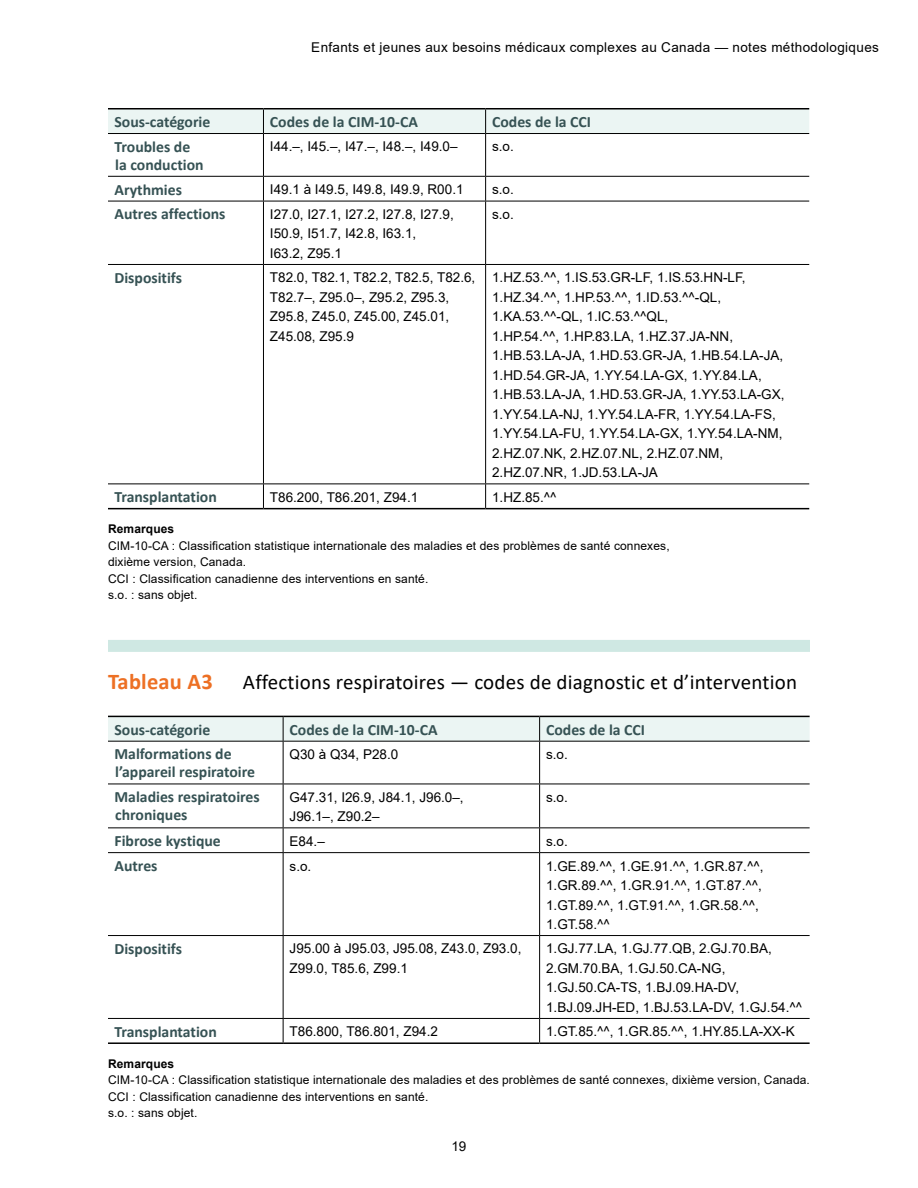
<style>
.page{position:relative;width:918px;height:1188px;background:#fff}
.page>*{position:absolute;margin:0;border:0;box-sizing:border-box;transform-origin:0 0}
.title_tableFR-wide{font:700 22.5px "Calibri";letter-spacing:.01em;color:#ed7024}
.title_tableFR-wide-2{font:21px "Calibri";letter-spacing:.01em;color:#000}
.header_side2{font:700 15.75px/18px "Calibri";color:#365254}
.header_top1{font:700 15.75px "Calibri";color:#365254}
.body{font:13.5px/19.5px "Arial";color:#000}
.body-2{font:13.5px "Arial";letter-spacing:.025em;color:#000}
.note_B4src{font:12px/16.5px "Arial";letter-spacing:.01em;color:#000}
.note_src_B4body{font:12px "Arial";letter-spacing:.01em;color:#000}
.note_src_title{font:700 12px "Arial";letter-spacing:.01em;color:#000}
</style>
<div class="page">
<hr style="left:485px;top:134px;width:1px;height:42px;background:#000">
<hr style="left:108px;top:176px;width:155px;height:1px;background:#000">
<hr style="left:263px;top:176px;width:223px;height:1px;background:#000">
<hr style="left:486px;top:176px;width:323px;height:1px;background:#000">
<svg style="left:485px;top:177px;width:1px;height:24px"></svg>
<hr style="left:108px;top:201px;width:155px;height:1px;background:#000">
<hr style="left:263px;top:201px;width:223px;height:1px;background:#000">
<hr style="left:486px;top:201px;width:323px;height:1px;background:#000">
<hr style="left:485px;top:201px;width:1px;height:63px;background:#000">
<hr style="left:108px;top:264px;width:155px;height:1px;background:#000">
<hr style="left:263px;top:264px;width:223px;height:1px;background:#000">
<hr style="left:486px;top:264px;width:323px;height:1px;background:#000">
<hr style="left:485px;top:265px;width:1px;height:219px;background:#000">
<hr style="left:108px;top:484px;width:155px;height:1px;background:#000">
<hr style="left:263px;top:484px;width:223px;height:1px;background:#000">
<hr style="left:486px;top:484px;width:323px;height:1px;background:#000">
<svg style="left:485px;top:484px;width:1px;height:24px"></svg>
<div style="left:108px;top:109px;width:701px;height:24px;background:#ebf5f3"></div>
<hr style="left:263px;top:134px;width:1px;height:42px;background:#000">
<svg style="left:263px;top:177px;width:1px;height:24px"></svg>
<hr style="left:263px;top:201px;width:1px;height:63px;background:#000">
<hr style="left:263px;top:265px;width:1px;height:219px;background:#000">
<svg style="left:263px;top:484px;width:1px;height:24px"></svg>
<hr style="left:108px;top:133px;width:155px;height:1px;background:#000">
<hr style="left:263px;top:133px;width:223px;height:1px;background:#000">
<hr style="left:486px;top:133px;width:323px;height:1px;background:#000">
<hr style="left:108px;top:108px;width:155px;height:1px;background:#000">
<hr style="left:263px;top:108px;width:223px;height:1px;background:#000">
<hr style="left:486px;top:108px;width:323px;height:1px;background:#000">
<hr style="left:108px;top:508px;width:155px;height:1px;background:#000">
<hr style="left:263px;top:508px;width:223px;height:1px;background:#000">
<hr style="left:486px;top:508px;width:323px;height:1px;background:#000">
<div style="left:108px;top:640px;width:702px;height:12px;background:#cfe8e3"></div>
<hr style="left:539px;top:742px;width:1px;height:42px;background:#000">
<hr style="left:108px;top:784px;width:175px;height:1px;background:#000">
<hr style="left:283px;top:784px;width:257px;height:1px;background:#000">
<hr style="left:540px;top:784px;width:270px;height:1px;background:#000">
<hr style="left:539px;top:784px;width:1px;height:43px;background:#000">
<hr style="left:108px;top:827px;width:175px;height:1px;background:#000">
<hr style="left:283px;top:827px;width:257px;height:1px;background:#000">
<hr style="left:540px;top:827px;width:270px;height:1px;background:#000">
<svg style="left:539px;top:828px;width:1px;height:24px"></svg>
<hr style="left:108px;top:852px;width:175px;height:1px;background:#000">
<hr style="left:283px;top:852px;width:257px;height:1px;background:#000">
<hr style="left:540px;top:852px;width:270px;height:1px;background:#000">
<hr style="left:539px;top:853px;width:1px;height:82px;background:#000">
<hr style="left:108px;top:935px;width:175px;height:1px;background:#000">
<hr style="left:283px;top:935px;width:257px;height:1px;background:#000">
<hr style="left:540px;top:935px;width:270px;height:1px;background:#000">
<hr style="left:539px;top:936px;width:1px;height:82px;background:#000">
<hr style="left:108px;top:1018px;width:175px;height:1px;background:#000">
<hr style="left:283px;top:1018px;width:257px;height:1px;background:#000">
<hr style="left:540px;top:1018px;width:270px;height:1px;background:#000">
<svg style="left:539px;top:1019px;width:1px;height:23px"></svg>
<svg style="left:108px;top:717px;width:702px;height:24px;background:#e5efed"></svg>
<hr style="left:283px;top:742px;width:1px;height:42px;background:#000">
<hr style="left:283px;top:784px;width:1px;height:43px;background:#000">
<svg style="left:283px;top:828px;width:1px;height:24px"></svg>
<hr style="left:283px;top:853px;width:1px;height:82px;background:#000">
<hr style="left:283px;top:936px;width:1px;height:82px;background:#000">
<svg style="left:283px;top:1019px;width:1px;height:23px"></svg>
<hr style="left:108px;top:741px;width:175px;height:1px;background:#000">
<hr style="left:283px;top:741px;width:257px;height:1px;background:#000">
<hr style="left:540px;top:741px;width:270px;height:1px;background:#000">
<hr style="left:108px;top:716px;width:175px;height:1px;background:#000">
<hr style="left:283px;top:716px;width:257px;height:1px;background:#000">
<hr style="left:540px;top:716px;width:270px;height:1px;background:#000">
<hr style="left:108px;top:1042px;width:175px;height:2px;background:#000">
<hr style="left:283px;top:1042px;width:257px;height:2px;background:#000">
<hr style="left:540px;top:1042px;width:270px;height:2px;background:#000">
<p class="body-2" style="left:311px;top:38px;width:569px">Enfants et jeunes aux besoins médicaux complexes au Canada — notes méthodologiques</p>
<p class="header_side2" style="left:114px;top:113px;width:97px">Sous-catégorie</p>
<p class="header_side2" style="left:270px;top:113px;width:149px">Codes de la CIM-10-CA</p>
<p class="header_side2" style="left:492px;top:113px;width:101px">Codes de la CCI</p>
<p class="header_side2" style="left:114px;top:137px;width:91px">Troubles de la conduction</p>
<p class="body" style="left:270px;top:137px;width:189px">I44.–, I45.–, I47.–, I48.–, I49.0–</p>
<p class="body" style="left:492px;top:137px;width:23px">s.o.</p>
<p class="header_side2" style="left:114px;top:180px;width:69px">Arythmies</p>
<p class="body" style="left:270px;top:180px;width:195px">I49.1 à I49.5, I49.8, I49.9, R00.1</p>
<p class="body" style="left:492px;top:180px;width:23px">s.o.</p>
<p class="header_side2" style="left:114px;top:205px;width:113px">Autres affections</p>
<p class="body" style="left:270px;top:204px;width:185px">I27.0, I27.1, I27.2, I27.8, I27.9,<br>I50.9, I51.7, I42.8, I63.1,<br>I63.2, Z95.1</p>
<p class="body" style="left:492px;top:204px;width:23px">s.o.</p>
<p class="header_side2" style="left:114px;top:268px;width:69px">Dispositifs</p>
<p class="body" style="left:270px;top:268px;width:207px">T82.0, T82.1, T82.2, T82.5, T82.6,<br>T82.7–, Z95.0–, Z95.2, Z95.3,<br>Z95.8, Z45.0, Z45.00, Z45.01,<br>Z45.08, Z95.9</p>
<p class="body" style="left:492px;top:268px;width:294px">1.HZ.53.^^, 1.IS.53.GR-LF, 1.IS.53.HN-LF, 1.HZ.34.^^, 1.HP.53.^^, 1.ID.53.^^-QL, 1.KA.53.^^-QL, 1.IC.53.^^QL,<br>1.HP.54.^^, 1.HP.83.LA, 1.HZ.37.JA-NN, 1.HB.53.LA-JA, 1.HD.53.GR-JA, 1.HB.54.LA-JA, 1.HD.54.GR-JA, 1.YY.54.LA-GX, 1.YY.84.LA, 1.HB.53.LA-JA, 1.HD.53.GR-JA, 1.YY.53.LA-GX, 1.YY.54.LA-NJ, 1.YY.54.LA-FR, 1.YY.54.LA-FS, 1.YY.54.LA-FU, 1.YY.54.LA-GX, 1.YY.54.LA-NM, 2.HZ.07.NK, 2.HZ.07.NL, 2.HZ.07.NM, 2.HZ.07.NR, 1.JD.53.LA-JA</p>
<p class="header_side2" style="left:114px;top:488px;width:104px">Transplantation</p>
<p class="body" style="left:270px;top:487px;width:150px">T86.200, T86.201, Z94.1</p>
<p class="body" style="left:492px;top:487px;width:66px">1.HZ.85.^^</p>
<p class="note_src_title" style="left:108px;top:521px;width:68px">Remarques</p>
<p class="note_B4src" style="left:108px;top:537px;width:563px">CIM-10-CA : Classification statistique internationale des maladies et des problèmes de santé connexes, dixième version, Canada.</p>
<p class="note_B4src" style="left:108px;top:570px;width:322px">CCI : Classification canadienne des interventions en santé.</p>
<p class="note_src_B4body" style="left:108px;top:587px;width:91px">s.o. : sans objet.</p>
<p class="title_tableFR-wide" style="left:108px;top:666px;width:106px">Tableau A3</p>
<p class="title_tableFR-wide-2" style="left:243px;top:668px;width:556px">Affections respiratoires — codes de diagnostic et d’intervention</p>
<p class="header_top1" style="left:114px;top:718px;width:97px">Sous-catégorie</p>
<p class="header_top1" style="left:290px;top:718px;width:149px">Codes de la CIM-10-CA</p>
<p class="header_top1" style="left:546px;top:718px;width:101px">Codes de la CCI</p>
<p class="header_side2" style="left:114px;top:745px;width:142px">Malformations de l’appareil respiratoire</p>
<p class="body" style="left:290px;top:745px;width:110px">Q30 à Q34, P28.0</p>
<p class="body" style="left:546px;top:745px;width:23px">s.o.</p>
<p class="header_side2" style="left:114px;top:788px;width:147px">Maladies respiratoires chroniques</p>
<p class="body" style="left:290px;top:787px;width:176px">G47.31, I26.9, J84.1, J96.0–,<br>J96.1–, Z90.2–</p>
<p class="body" style="left:546px;top:787px;width:23px">s.o.</p>
<p class="header_side2" style="left:114px;top:832px;width:108px">Fibrose kystique</p>
<p class="body" style="left:290px;top:831px;width:37px">E84.–</p>
<p class="body" style="left:546px;top:831px;width:23px">s.o.</p>
<p class="header_side2" style="left:114px;top:856px;width:45px">Autres</p>
<p class="body" style="left:290px;top:856px;width:23px">s.o.</p>
<p class="body" style="left:546px;top:856px;width:219px">1.GE.89.^^, 1.GE.91.^^, 1.GR.87.^^,<br>1.GR.89.^^, 1.GR.91.^^, 1.GT.87.^^,<br>1.GT.89.^^, 1.GT.91.^^, 1.GR.58.^^,<br>1.GT.58.^^</p>
<p class="header_side2" style="left:114px;top:939px;width:69px">Dispositifs</p>
<p class="body" style="left:290px;top:939px;width:233px">J95.00 à J95.03, J95.08, Z43.0, Z93.0,<br>Z99.0, T85.6, Z99.1</p>
<p class="body" style="left:546px;top:939px;width:258px">1.GJ.77.LA, 1.GJ.77.QB, 2.GJ.70.BA, 2.GM.70.BA, 1.GJ.50.CA-NG, 1.GJ.50.CA-TS, 1.BJ.09.HA-DV, 1.BJ.09.JH-ED, 1.BJ.53.LA-DV, 1.GJ.54.^^</p>
<p class="header_side2" style="left:114px;top:1022px;width:104px">Transplantation</p>
<p class="body" style="left:290px;top:1022px;width:150px">T86.800, T86.801, Z94.2</p>
<p class="body" style="left:546px;top:1022px;width:250px">1.GT.85.^^, 1.GR.85.^^, 1.HY.85.LA-XX-K</p>
<p class="note_src_title" style="left:108px;top:1055px;width:68px">Remarques</p>
<p class="note_B4src" style="left:108px;top:1072px;width:703px">CIM-10-CA : Classification statistique internationale des maladies et des problèmes de santé connexes, dixième version, Canada.</p>
<p class="note_B4src" style="left:108px;top:1088px;width:322px">CCI : Classification canadienne des interventions en santé.</p>
<p class="note_src_B4body" style="left:108px;top:1105px;width:91px">s.o. : sans objet.</p>
<p class="body" style="left:451px;top:1137px;width:17px">19</p>
</div>
